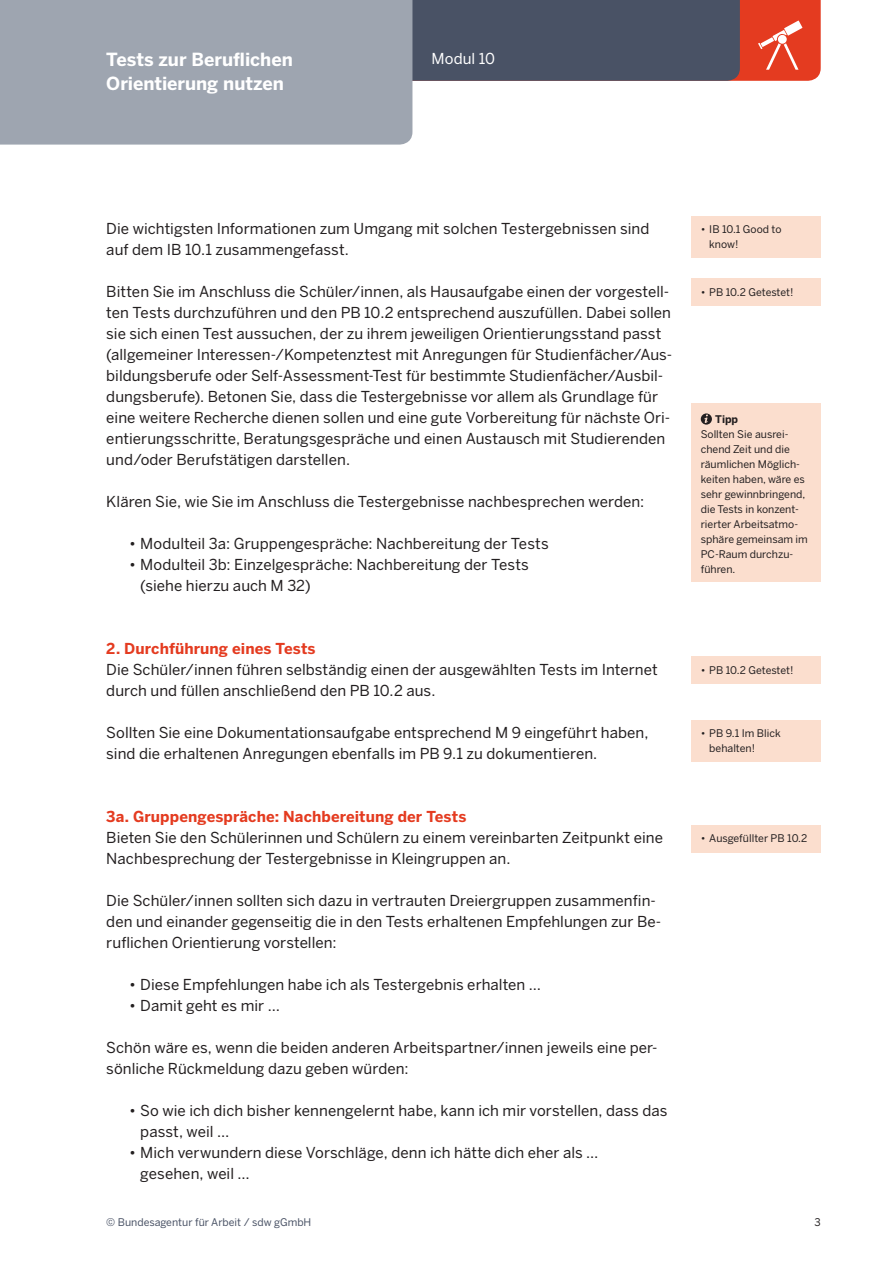
<style>
.page{position:relative;width:893px;height:1263px;background:#fff}
.page>*{position:absolute;margin:0;border:0;box-sizing:border-box;transform-origin:0 0}
.t1{font:700 18px "Benton Sans";letter-spacing:-.005em;color:#fff}
.t2{font:15px/21px "Benton Sans";letter-spacing:.005em;color:#231f20}
.t3{font:700 15px "Benton Sans";letter-spacing:.005em;color:#e43b20}
.t4{font:15px "Benton Sans";letter-spacing:.005em;color:#fff}
.t5{font:10.5px/15px "Benton Sans";color:#231f20}
.t6{font:10.5px "Benton Sans";color:#495265}
.t7{font:700 10.5px "Benton Sans";color:#231f20}
</style>
<div class="page">
<div style="left:740px;top:0;width:81px;height:81px;background:#e43b20"></div>
<div style="left:412px;top:0;width:328px;height:81px;background:#495265"></div>
<div style="left:0;top:0;width:412px;height:145px;background:#9ea5b0"></div>
<svg style="left:758px;top:21px;width:44px;height:49px"></svg>
<div style="left:691px;top:216px;width:130px;height:42px;background:#fbdece"></div>
<div style="left:691px;top:278px;width:130px;height:28px;background:#fbdece"></div>
<div style="left:691px;top:404px;width:130px;height:178px;background:#fbdece"></div>
<svg style="left:701px;top:413px;width:11px;height:12px"></svg>
<svg style="left:704px;top:414px;width:4px;height:9px"></svg>
<div style="left:691px;top:656px;width:130px;height:28px;background:#fbdece"></div>
<div style="left:691px;top:720px;width:130px;height:42px;background:#fbdece"></div>
<div style="left:691px;top:825px;width:130px;height:27px;background:#fbdece"></div>
<p class="t1" style="left:106px;top:49px;width:188px">Tests zur Beruflichen</p>
<p class="t4" style="left:432px;top:50px;width:65px">Modul 10</p>
<p class="t1" style="left:106px;top:73px;width:179px">Orientierung nutzen</p>
<p class="t2" style="left:106px;top:218px;width:545px">Die wichtigsten Informationen zum Umgang mit solchen Testergebnissen sind auf dem IB 10.1 zusammengefasst.</p>
<p class="t2" style="left:106px;top:281px;width:567px">Bitten Sie im Anschluss die Schüler/innen, als Hausaufgabe einen der vorgestell&shy;ten Tests durchzuführen und den PB 10.2 entsprechend auszufüllen. Dabei sollen sie sich einen Test aussuchen, der zu ihrem jeweiligen Orientierungsstand passt (allgemeiner Interessen-/Kompetenztest mit Anregungen für Studienfächer/Aus&shy;bildungsberufe oder Self-Assessment-Test für bestimmte Studienfächer/Ausbil&shy;dungsberufe). Betonen Sie, dass die Testergebnisse vor allem als Grundlage für eine weitere Recherche dienen sollen und eine gute Vorbereitung für nächste Ori&shy;entierungsschritte, Beratungsgespräche und einen Austausch mit Studierenden und/oder Berufstätigen darstellen.</p>
<p class="t2" style="left:106px;top:491px;width:539px">Klären Sie, wie Sie im Anschluss die Testergebnisse nachbesprechen werden:</p>
<p class="t2" style="left:129px;top:533px;width:421px">• Modulteil 3a: Gruppengespräche: Nachbereitung der Tests</p>
<p class="t2" style="left:140px;top:554px;width:390px;text-indent:-11px">• Modulteil 3b: Einzelgespräche: Nachbereitung der Tests (siehe hierzu auch M 32)</p>
<p class="t3" style="left:106px;top:639px;width:211px">2. Durchführung eines Tests</p>
<p class="t2" style="left:106px;top:659px;width:553px">Die Schüler/innen führen selbständig einen der ausgewählten Tests im Internet durch und füllen anschließend den PB 10.2 aus.</p>
<p class="t2" style="left:106px;top:722px;width:544px">Sollten Sie eine Dokumentationsaufgabe entsprechend M 9 eingeführt haben, sind die erhaltenen Anregungen ebenfalls im PB 9.1 zu dokumentieren.</p>
<p class="t3" style="left:106px;top:807px;width:362px">3a. Gruppengespräche: Nachbereitung der Tests</p>
<p class="t2" style="left:106px;top:827px;width:558px">Bieten Sie den Schülerinnen und Schülern zu einem vereinbarten Zeitpunkt eine<br>Nachbesprechung der Testergebnisse in Kleingruppen an.</p>
<p class="t2" style="left:106px;top:890px;width:556px">Die Schüler/innen sollten sich dazu in vertrauten Dreiergruppen zusammenfin&shy;den und einander gegenseitig die in den Tests erhaltenen Empfehlungen zur Be&shy;ruflichen Orientierung vorstellen:</p>
<p class="t2" style="left:129px;top:974px;width:413px">• Diese Empfehlungen habe ich als Testergebnis erhalten …</p>
<p class="t2" style="left:129px;top:995px;width:152px">• Damit geht es mir …</p>
<p class="t2" style="left:106px;top:1037px;width:553px">Schön wäre es, wenn die beiden anderen Arbeitspartner/innen jeweils eine per&shy;sönliche Rückmeldung dazu geben würden:</p>
<p class="t2" style="left:140px;top:1100px;width:529px;text-indent:-11px">• So wie ich dich bisher kennengelernt habe, kann ich mir vorstellen, dass das passt, weil …</p>
<p class="t2" style="left:140px;top:1142px;width:460px;text-indent:-11px">• Mich verwundern diese Vorschläge, denn ich hätte dich eher als … gesehen, weil …</p>
<p class="t5" style="left:709px;top:222px;width:74px;text-indent:-9px">• IB 10.1 Good to know!</p>
<p class="t5" style="left:701px;top:284px;width:94px">• PB 10.2 Getestet!</p>
<p class="t7" style="left:715px;top:412px;width:24px">Tipp</p>
<p class="t5" style="left:701px;top:426px;width:109px">Sollten Sie ausrei&shy;chend Zeit und die räumlichen Möglich&shy;keiten haben, wäre es sehr gewinnbringend, die Tests in konzent&shy;rierter Arbeitsatmo&shy;sphäre gemeinsam im<br>PC-Raum durchzu&shy;führen.</p>
<p class="t5" style="left:701px;top:662px;width:94px">• PB 10.2 Getestet!</p>
<p class="t5" style="left:709px;top:726px;width:73px;text-indent:-9px">• PB 9.1 Im Blick behalten!</p>
<p class="t5" style="left:701px;top:831px;width:108px">• Ausgefüllter PB 10.2</p>
<p class="t6" style="left:106px;top:1216px;width:207px">© Bundesagentur für Arbeit / sdw gGmbH</p>
<p class="t5" style="left:814px;top:1215px;width:8px">3</p>
</div>
